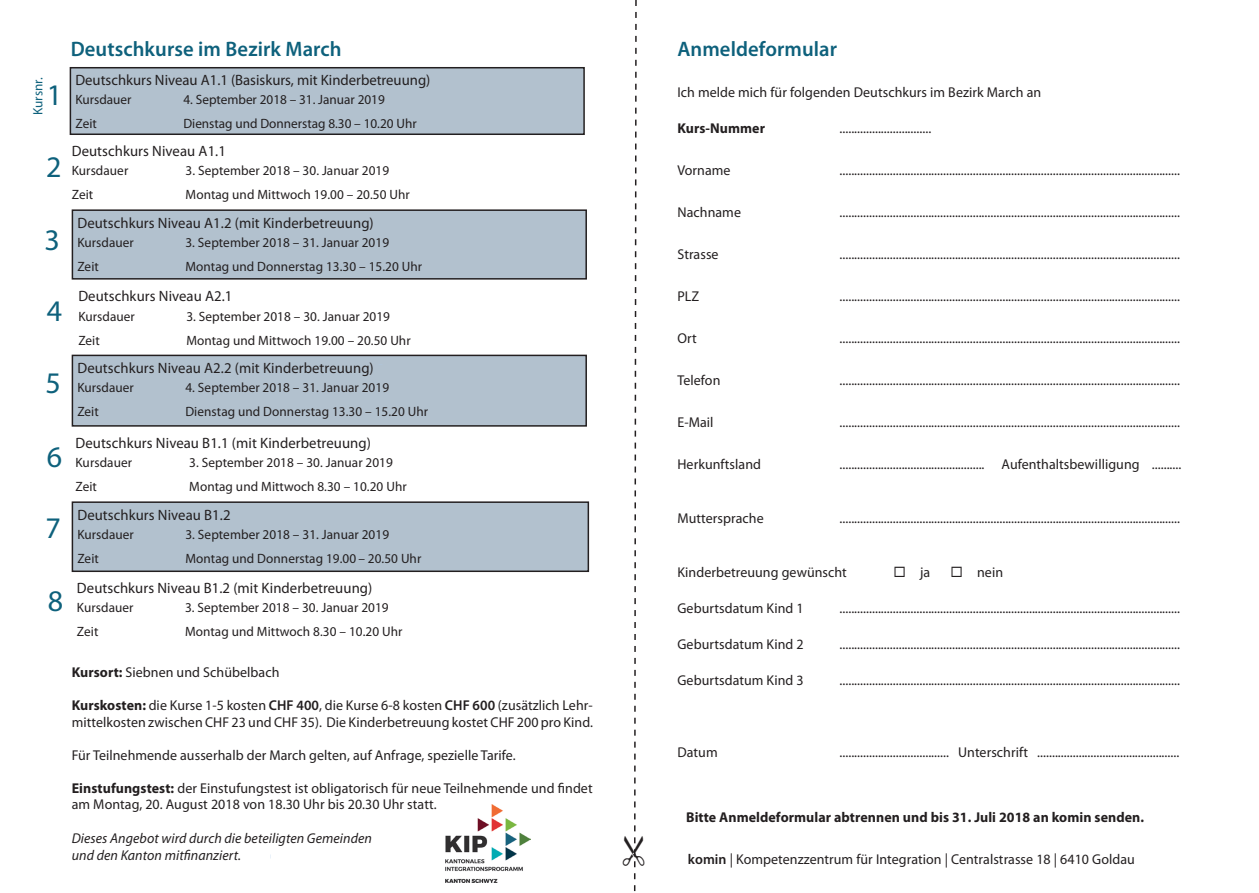
<style>
.page{position:relative;width:1259px;height:893px;background:#fff}
.page>*{position:absolute;margin:0;border:0;box-sizing:border-box;transform-origin:0 0}
.t1{font:30px "Myriad Pro";color:#0e617c}
.Uebertitel_weiss{font:600 21px "Myriad Pro";letter-spacing:.005em;color:#0e617c}
.Uebertitel_blau{font:600 21px "Myriad Pro";letter-spacing:.005em;color:#0e617c}
.Uebertitel_weiss-2{font:15px "Myriad Pro";letter-spacing:.005em;color:#231f20}
.Grundtext{font:14.25px "Myriad Pro";letter-spacing:.005em;color:#231f20}
.Tabelle{font:14.25px/16.5px "Myriad Pro";letter-spacing:.005em;color:#231f20}
.Grundtext-2{font:700 14.25px "Myriad Pro";letter-spacing:.005em;color:#231f20}
.Tabelle-2{font:italic 14.25px "Myriad Pro";letter-spacing:.005em;color:#231f20}
.Uebertitel_weiss-3{font:13.5px "Myriad Pro";letter-spacing:.005em;color:#231f20}
.t2{font:13.5px "Myriad Pro";letter-spacing:.005em;color:#0e617c}
.s1{font-weight:700}
.s2{font-weight:600}
</style>
<div class="page">
<div style="left:72px;top:355px;width:514px;height:71px;background:#b2c1ce"></div>
<div style="left:72px;top:355px;width:515px;height:72px;border:2px solid #231f20"></div>
<div style="left:72px;top:210px;width:514px;height:69px;background:#b2c1ce"></div>
<div style="left:72px;top:209px;width:515px;height:71px;border:2px solid #231f20"></div>
<div style="left:70px;top:68px;width:514px;height:66px;background:#b2c1ce"></div>
<div style="left:70px;top:67px;width:515px;height:68px;border:2px solid #231f20"></div>
<div style="left:72px;top:502px;width:516px;height:69px;background:#b2c1ce"></div>
<div style="left:72px;top:501px;width:517px;height:71px;border:2px solid #231f20"></div>
<img style="left:446px;top:805px;width:85px;height:77px">
<svg style="left:634px;top:0;width:3px;height:892px"></svg>
<p class="t2" style="left:30px;top:115px;width:40px;rotate:-90deg">Kursnr.</p>
<p class="t1" style="left:47px;top:76px;width:17px">1</p>
<p class="t1" style="left:46px;top:148px;width:17px">2</p>
<p class="t1" style="left:45px;top:222px;width:17px">3</p>
<p class="t1" style="left:47px;top:293px;width:17px">4</p>
<p class="t1" style="left:46px;top:364px;width:17px">5</p>
<p class="t1" style="left:47px;top:439px;width:17px">6</p>
<p class="t1" style="left:46px;top:509px;width:17px">7</p>
<p class="t1" style="left:48px;top:582px;width:17px">8</p>
<p class="Uebertitel_weiss" style="left:71px;top:36px;width:272px">Deutschkurse im Bezirk March</p>
<p class="Uebertitel_weiss-2" style="left:75px;top:71px;width:356px">Deutschkurs Niveau A1.1 (Basiskurs, mit Kinderbetreuung)</p>
<p class="Uebertitel_weiss-3" style="left:75px;top:91px;width:58px">Kursdauer</p>
<p class="Uebertitel_weiss-3" style="left:183px;top:91px;width:203px">4. September 2018 – 31. Januar 2019</p>
<p class="Uebertitel_weiss-3" style="left:75px;top:115px;width:23px">Zeit</p>
<p class="Uebertitel_weiss-3" style="left:183px;top:115px;width:235px">Dienstag und Donnerstag 8.30 – 10.20 Uhr</p>
<p class="Uebertitel_weiss-2" style="left:72px;top:141px;width:156px">Deutschkurs Niveau A1.1</p>
<p class="Uebertitel_weiss-3" style="left:72px;top:162px;width:58px">Kursdauer</p>
<p class="Uebertitel_weiss-3" style="left:185px;top:162px;width:205px">3. September 2018 – 30. Januar 2019</p>
<p class="Uebertitel_weiss-3" style="left:72px;top:186px;width:23px">Zeit</p>
<p class="Uebertitel_weiss-3" style="left:185px;top:186px;width:226px">Montag und Mittwoch 19.00 – 20.50 Uhr</p>
<p class="Uebertitel_weiss-2" style="left:77px;top:213px;width:298px">Deutschkurs Niveau A1.2 (mit Kinderbetreuung)</p>
<p class="Uebertitel_weiss-3" style="left:77px;top:234px;width:58px">Kursdauer</p>
<p class="Uebertitel_weiss-3" style="left:185px;top:234px;width:205px">3. September 2018 – 31. Januar 2019</p>
<p class="Uebertitel_weiss-3" style="left:77px;top:258px;width:23px">Zeit</p>
<p class="Uebertitel_weiss-3" style="left:185px;top:258px;width:238px">Montag und Donnerstag 13.30 – 15.20 Uhr</p>
<p class="Uebertitel_weiss-2" style="left:78px;top:287px;width:156px">Deutschkurs Niveau A2.1</p>
<p class="Uebertitel_weiss-3" style="left:78px;top:308px;width:58px">Kursdauer</p>
<p class="Uebertitel_weiss-3" style="left:186px;top:308px;width:205px">3. September 2018 – 30. Januar 2019</p>
<p class="Uebertitel_weiss-3" style="left:78px;top:332px;width:23px">Zeit</p>
<p class="Uebertitel_weiss-3" style="left:186px;top:332px;width:226px">Montag und Mittwoch 19.00 – 20.50 Uhr</p>
<p class="Uebertitel_weiss-2" style="left:77px;top:358px;width:298px">Deutschkurs Niveau A2.2 (mit Kinderbetreuung)</p>
<p class="Uebertitel_weiss-3" style="left:77px;top:379px;width:58px">Kursdauer</p>
<p class="Uebertitel_weiss-3" style="left:185px;top:379px;width:205px">4. September 2018 – 31. Januar 2019</p>
<p class="Uebertitel_weiss-3" style="left:77px;top:403px;width:23px">Zeit</p>
<p class="Uebertitel_weiss-3" style="left:185px;top:403px;width:244px">Dienstag und Donnerstag 13.30 – 15.20 Uhr</p>
<p class="Uebertitel_weiss-2" style="left:75px;top:434px;width:297px">Deutschkurs Niveau B1.1 (mit Kinderbetreuung)</p>
<p class="Uebertitel_weiss-3" style="left:75px;top:454px;width:58px">Kursdauer</p>
<p class="Uebertitel_weiss-3" style="left:189px;top:454px;width:205px">3. September 2018 – 30. Januar 2019</p>
<p class="Uebertitel_weiss-3" style="left:75px;top:478px;width:23px">Zeit</p>
<p class="Uebertitel_weiss-3" style="left:189px;top:478px;width:219px">Montag und Mittwoch 8.30 – 10.20 Uhr</p>
<p class="Uebertitel_weiss-2" style="left:77px;top:505px;width:155px">Deutschkurs Niveau B1.2</p>
<p class="Uebertitel_weiss-3" style="left:77px;top:526px;width:58px">Kursdauer</p>
<p class="Uebertitel_weiss-3" style="left:185px;top:526px;width:205px">3. September 2018 – 31. Januar 2019</p>
<p class="Uebertitel_weiss-3" style="left:77px;top:550px;width:23px">Zeit</p>
<p class="Uebertitel_weiss-3" style="left:185px;top:550px;width:237px">Montag und Donnerstag 19.00 – 20.50 Uhr</p>
<p class="Uebertitel_weiss-2" style="left:77px;top:578px;width:297px">Deutschkurs Niveau B1.2 (mit Kinderbetreuung)</p>
<p class="Uebertitel_weiss-3" style="left:77px;top:599px;width:58px">Kursdauer</p>
<p class="Uebertitel_weiss-3" style="left:185px;top:599px;width:205px">3. September 2018 – 30. Januar 2019</p>
<p class="Uebertitel_weiss-3" style="left:77px;top:623px;width:23px">Zeit</p>
<p class="Uebertitel_weiss-3" style="left:185px;top:623px;width:219px">Montag und Mittwoch 8.30 – 10.20 Uhr</p>
<p class="Tabelle" style="left:72px;top:664px;width:209px"><span class="s1">Kursort:</span> Siebnen und Schübelbach</p>
<p class="Tabelle" style="left:72px;top:697px;width:523px"><span class="s1">Kurskosten:</span> die Kurse 1-5 kosten <span class="s2">CHF 400</span>, die Kurse 6-8 kosten <span class="s2">CHF 600</span> (zusätzlich Lehr&shy;mittelkosten zwischen CHF 23 und CHF 35). Die Kinderbetreuung kostet CHF 200 pro Kind.</p>
<p class="Tabelle" style="left:72px;top:747px;width:445px">Für Teilnehmende ausserhalb der March gelten, auf Anfrage, spezielle Tarife.</p>
<p class="Tabelle" style="left:72px;top:780px;width:522px"><span class="s1">Einstufungstest:</span> der Einstufungstest ist obligatorisch für neue Teilnehmende und findet am Montag, 20. August 2018 von 18.30 Uhr bis 20.30 Uhr statt.</p>
<p class="Tabelle-2" style="left:72px;top:829px;width:302px">Dieses Angebot wird durch die beteiligten Gemeinden</p>
<p class="Tabelle-2" style="left:72px;top:846px;width:171px">und den Kanton mitfinanziert.</p>
<p class="Uebertitel_blau" style="left:677px;top:36px;width:161px">Anmeldeformular</p>
<p class="Grundtext" style="left:677px;top:83px;width:365px">Ich melde mich für folgenden Deutschkurs im Bezirk March an</p>
<p class="Grundtext-2" style="left:677px;top:118px;width:89px">Kurs-Nummer</p>
<p class="Grundtext" style="left:839px;top:119px;width:93px">...............................</p>
<p class="Grundtext" style="left:677px;top:161px;width:55px">Vorname</p>
<p class="Grundtext" style="left:839px;top:161px;width:342px">...................................................................................................................</p>
<p class="Grundtext" style="left:677px;top:203px;width:65px">Nachname</p>
<p class="Grundtext" style="left:839px;top:203px;width:342px">...................................................................................................................</p>
<p class="Grundtext" style="left:677px;top:245px;width:43px">Strasse</p>
<p class="Grundtext" style="left:839px;top:245px;width:342px">...................................................................................................................</p>
<p class="Grundtext" style="left:677px;top:287px;width:23px">PLZ</p>
<p class="Grundtext" style="left:839px;top:287px;width:342px">...................................................................................................................</p>
<p class="Grundtext" style="left:677px;top:329px;width:21px">Ort</p>
<p class="Grundtext" style="left:839px;top:329px;width:342px">...................................................................................................................</p>
<p class="Grundtext" style="left:677px;top:371px;width:44px">Telefon</p>
<p class="Grundtext" style="left:839px;top:371px;width:342px">...................................................................................................................</p>
<p class="Grundtext" style="left:677px;top:413px;width:38px">E-Mail</p>
<p class="Grundtext" style="left:839px;top:413px;width:342px">...................................................................................................................</p>
<p class="Grundtext" style="left:677px;top:455px;width:85px">Herkunftsland</p>
<p class="Grundtext" style="left:839px;top:455px;width:343px">................................................. Aufenthaltsbewilligung ..........</p>
<p class="Grundtext" style="left:677px;top:509px;width:88px">Muttersprache</p>
<p class="Grundtext" style="left:839px;top:509px;width:342px">...................................................................................................................</p>
<p class="Grundtext" style="left:677px;top:563px;width:171px">Kinderbetreuung gewünscht</p>
<p class="Grundtext" style="left:893px;top:563px;width:38px">◻ ja</p>
<p class="Grundtext" style="left:950px;top:563px;width:54px">◻ nein</p>
<p class="Grundtext" style="left:677px;top:599px;width:128px">Geburtsdatum Kind 1</p>
<p class="Grundtext" style="left:839px;top:599px;width:342px">...................................................................................................................</p>
<p class="Grundtext" style="left:677px;top:635px;width:128px">Geburtsdatum Kind 2</p>
<p class="Grundtext" style="left:839px;top:635px;width:342px">...................................................................................................................</p>
<p class="Grundtext" style="left:677px;top:671px;width:128px">Geburtsdatum Kind 3</p>
<p class="Grundtext" style="left:839px;top:671px;width:342px">...................................................................................................................</p>
<p class="Grundtext" style="left:677px;top:743px;width:42px">Datum</p>
<p class="Grundtext" style="left:839px;top:743px;width:341px">..................................... Unterschrift ................................................</p>
<p class="Grundtext-2" style="left:686px;top:808px;width:459px">Bitte Anmeldeformular abtrennen und bis 31. Juli 2018 an komin senden.</p>
<p class="Grundtext" style="left:688px;top:850px;width:448px"><span class="s2">komin</span> | Kompetenzzentrum für Integration | Centralstrasse 18 | 6410 Goldau</p>
</div>
